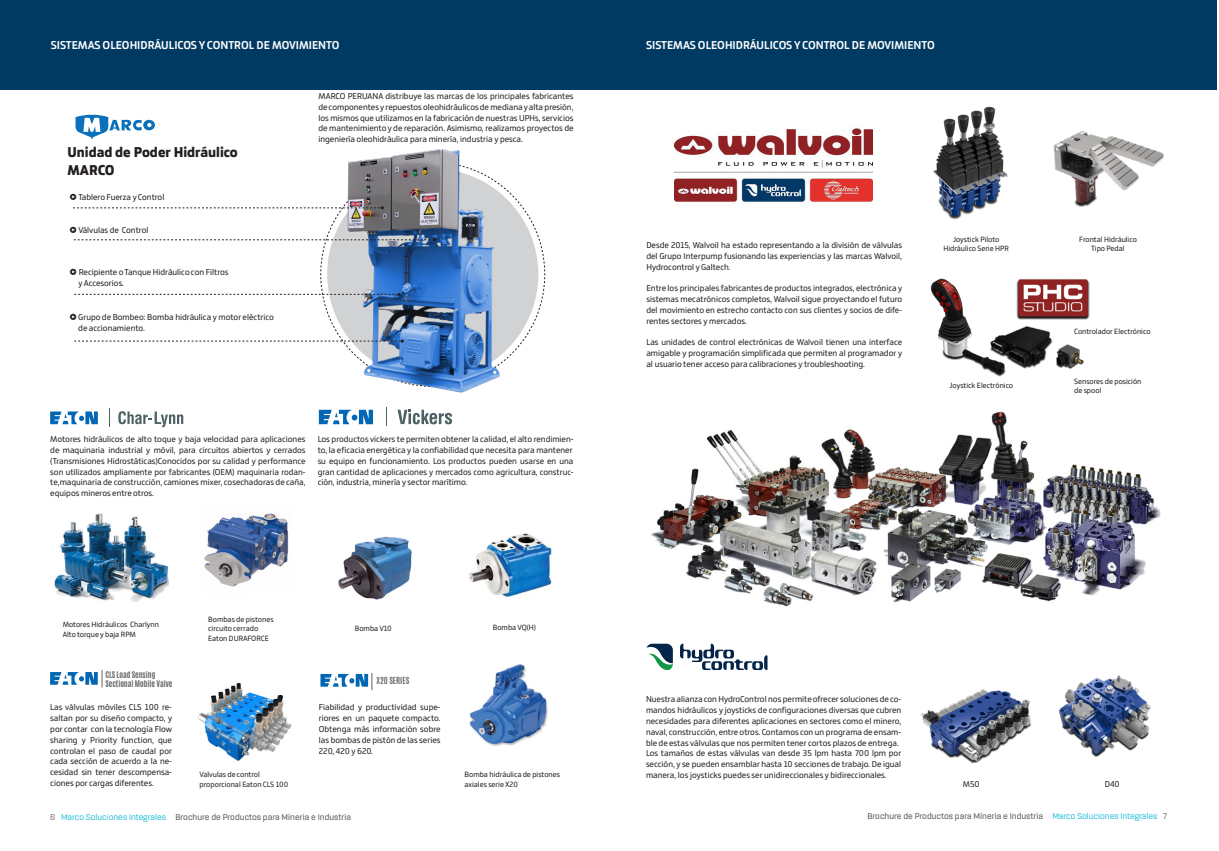
<style>
.page{position:relative;width:1219px;height:851px;background:#fff}
.page>*{position:absolute;margin:0;border:0;box-sizing:border-box;transform-origin:0 0}
.t1{font:800 15px/18px "Bronkoh";color:#231f20}
.t2{font:700 12px "Bronkoh";color:#fff}
.t3{font:9px/10.8px "Bronkoh";color:#231f20;text-align:justify}
.t4{font:500 9px "Rogan";color:#57585a}
.t5{font:700 8.2px "Antonio";color:#6b6b6e}
.t6{font:8px/9.6px "Bronkoh";color:#231f20}
.t7{font:700 7.7px/9.2px "Antonio";color:#636366}
.s1{font-weight:400}
.s2{font-weight:400;color:#00b5d4}
</style>
<div class="page">
<div style="left:0;top:0;width:608px;height:90px;background:#003a63"></div>
<div style="left:608px;top:0;width:609px;height:90px;background:#003a63"></div>
<img style="left:54px;top:513px;width:114px;height:89px">
<img style="left:204px;top:513px;width:85px;height:74px">
<img style="left:197px;top:682px;width:95px;height:79px">
<img style="left:469px;top:664px;width:79px;height:82px">
<img style="left:349px;top:148px;width:126px;height:245px">
<svg style="left:50px;top:411px;width:48px;height:13px"></svg>
<svg style="left:109px;top:408px;width:1px;height:18px"></svg>
<svg style="left:118px;top:411px;width:65px;height:16px"></svg>
<svg style="left:319px;top:409px;width:54px;height:15px"></svg>
<svg style="left:386px;top:407px;width:1px;height:18px"></svg>
<svg style="left:398px;top:409px;width:54px;height:16px"></svg>
<svg style="left:76px;top:114px;width:79px;height:25px"></svg>
<svg style="left:73px;top:162px;width:472px;height:225px"></svg>
<img style="left:651px;top:411px;width:510px;height:196px">
<img style="left:933px;top:106px;width:76px;height:114px">
<img style="left:1053px;top:131px;width:111px;height:76px">
<img style="left:930px;top:278px;width:159px;height:98px">
<img style="left:921px;top:689px;width:111px;height:75px">
<svg style="left:646px;top:643px;width:27px;height:28px"></svg>
<svg style="left:680px;top:643px;width:87px;height:27px"></svg>
<img style="left:674px;top:128px;width:198px;height:75px">
<img style="left:1059px;top:675px;width:92px;height:82px">
<svg style="left:50px;top:670px;width:53px;height:17px"></svg>
<svg style="left:320px;top:673px;width:52px;height:17px"></svg>
<img style="left:338px;top:536px;width:74px;height:64px">
<img style="left:469px;top:533px;width:83px;height:64px">
<h2 class="t2" style="left:51px;top:39px;width:290px">SISTEMAS OLEOHIDRÁULICOS Y CONTROL DE MOVIMIENTO</h2>
<h1 class="t1" style="left:67px;top:144px;width:172px">Unidad de Poder Hidráulico<br>MARCO</h1>
<p class="t3" style="left:70px;top:192px;width:96px">✓ Tablero Fuerza y Control</p>
<p class="t3" style="left:70px;top:224px;width:80px">✓ Válvulas de Control</p>
<p class="t3" style="left:78px;top:267px;width:152px;text-indent:-9px">✓ Recipiente o Tanque Hidráulico con Filtros y Accesorios.</p>
<p class="t3" style="left:78px;top:312px;width:197px;text-indent:-9px">✓ Grupo de Bombeo: Bomba hidráulica y motor eléctrico de accionamiento.</p>
<p class="t3" style="left:318px;top:91px;width:257px">MARCO PERUANA distribuye las marcas de los principales fabricantes de componentes y repuestos oleohidráulicos de mediana y alta presión, los mismos que utilizamos en la fabricación de nuestras UPHs, servicios de mantenimiento y de reparación. Asimismo, realizamos proyectos de ingeniería oleohidráulica para minería, industria y pesca.</p>
<p class="t3" style="left:50px;top:434px;width:257px">Motores hidráulicos de alto toque y baja velocidad para aplicaciones de maquinaria industrial y móvil, para circuitos abiertos y cerrados (Transmisiones Hidrostáticas)Conocidos por su calidad y performance son utilizados ampliamente por fabricantes (OEM) maquinaria rodan&shy;te,maquinaria de construcción, camiones mixer, cosechadoras de caña, equipos mineros entre otros.</p>
<p class="t3" style="left:318px;top:434px;width:257px">Los productos vickers te permiten obtener la calidad, el alto rendimien&shy;to, la eficacia energética y la confiabilidad que necesita para mantener su equipo en funcionamiento. Los productos pueden usarse en una gran cantidad de aplicaciones y mercados como agricultura, construc&shy;ción, industria, minería y sector marítimo.</p>
<p class="t6" style="left:63px;top:619px;width:98px">Motores Hidráulicos Charlynn<br>Alto torque y baja RPM</p>
<p class="t6" style="left:208px;top:614px;width:67px">Bombas de pistones circuito cerrado<br>Eaton DURAFORCE</p>
<p class="t6" style="left:355px;top:623px;width:38px">Bomba V10</p>
<p class="t6" style="left:493px;top:622px;width:45px">Bomba VQ(H)</p>
<p class="t7" style="left:105px;top:670px;width:68px">CLS Load Sensing<br>Sectional Mobile Valve</p>
<p class="t5" style="left:377px;top:674px;width:34px">X20 SERIES</p>
<p class="t3" style="left:50px;top:702px;width:123px">Las válvulas móviles CLS 100 re&shy;saltan por su diseño compacto, y por contar con la tecnología Flow sharing y Priority function, que controlan el paso de caudal por cada sección de acuerdo a la ne&shy;cesidad sin tener descompensa&shy;ciones por cargas diferentes.</p>
<p class="t3" style="left:319px;top:702px;width:123px">Fiabilidad y productividad supe&shy;riores en un paquete compacto.<br>Obtenga más información sobre las bombas de pistón de las series 220, 420 y 620.</p>
<p class="t6" style="left:200px;top:770px;width:90px">Valvulas de control proporcional Eaton CLS 100</p>
<p class="t6" style="left:465px;top:770px;width:97px">Bomba hidráulica de pistones axiales serie X20</p>
<h2 class="t2" style="left:646px;top:39px;width:290px">SISTEMAS OLEOHIDRÁULICOS Y CONTROL DE MOVIMIENTO</h2>
<p class="t3" style="left:646px;top:240px;width:257px">Desde 2015, Walvoil ha estado representando a la división de válvulas del Grupo Interpump fusionando las experiencias y las marcas Walvoil, Hydrocontrol y Galtech.</p>
<p class="t3" style="left:646px;top:283px;width:257px">Entre los principales fabricantes de productos integrados, electrónica y sistemas mecatrónicos completos, Walvoil sigue proyectando el futuro del movimiento en estrecho contacto con sus clientes y socios de dife&shy;rentes sectores y mercados.</p>
<p class="t3" style="left:646px;top:337px;width:257px">Las unidades de control electrónicas de Walvoil tienen una interface amigable y programación simplificada que permiten al programador y al usuario tener acceso para calibraciones y troubleshooting.</p>
<p class="t6" style="left:943px;top:234px;width:67px;text-align:center">Joystick Piloto<br>Hidráulico Serie HPR</p>
<p class="t6" style="left:1079px;top:234px;width:59px;text-align:center">Frontal Hidráulico<br>Tipo Pedal</p>
<p class="t6" style="left:1074px;top:326px;width:78px">Controlador Electrónico</p>
<p class="t6" style="left:950px;top:381px;width:65px">Joystick Electrónico</p>
<p class="t6" style="left:1074px;top:376px;width:69px">Sensores de posición de spool</p>
<p class="t3" style="left:646px;top:694px;width:257px;text-align:left">Nuestra alianza con HydroControl nos permite ofrecer soluciones de co&shy;mandos hidráulicos y joysticks de configuraciones diversas que cubren necesidades para diferentes aplicaciones en sectores como el minero, naval, construcción, entre otros. Contamos con un programa de ensam&shy;ble de estas válvulas que nos permiten tener cortos plazos de entrega.<br>Los tamaños de estas válvulas van desde 35 lpm hasta 700 lpm por sección, y se pueden ensamblar hasta 10 secciones de trabajo. De igual manera, los joysticks puedes ser unidireccionales y bidireccionales.</p>
<p class="t3" style="left:963px;top:778px;width:18px">M50</p>
<p class="t3" style="left:1105px;top:778px;width:16px">D40</p>
<p class="t4" style="left:50px;top:811px;width:302px"><span class="s1">6</span> <span class="s2">Marco Soluciones Integrales</span> Brochure de Productos para Míneria e Industria</p>
<p class="t4" style="left:867px;top:810px;width:301px">Brochure de Productos para Míneria e Industria <span class="s2">Marco Soluciones Integrales</span> <span class="s1">7</span></p>
</div>
